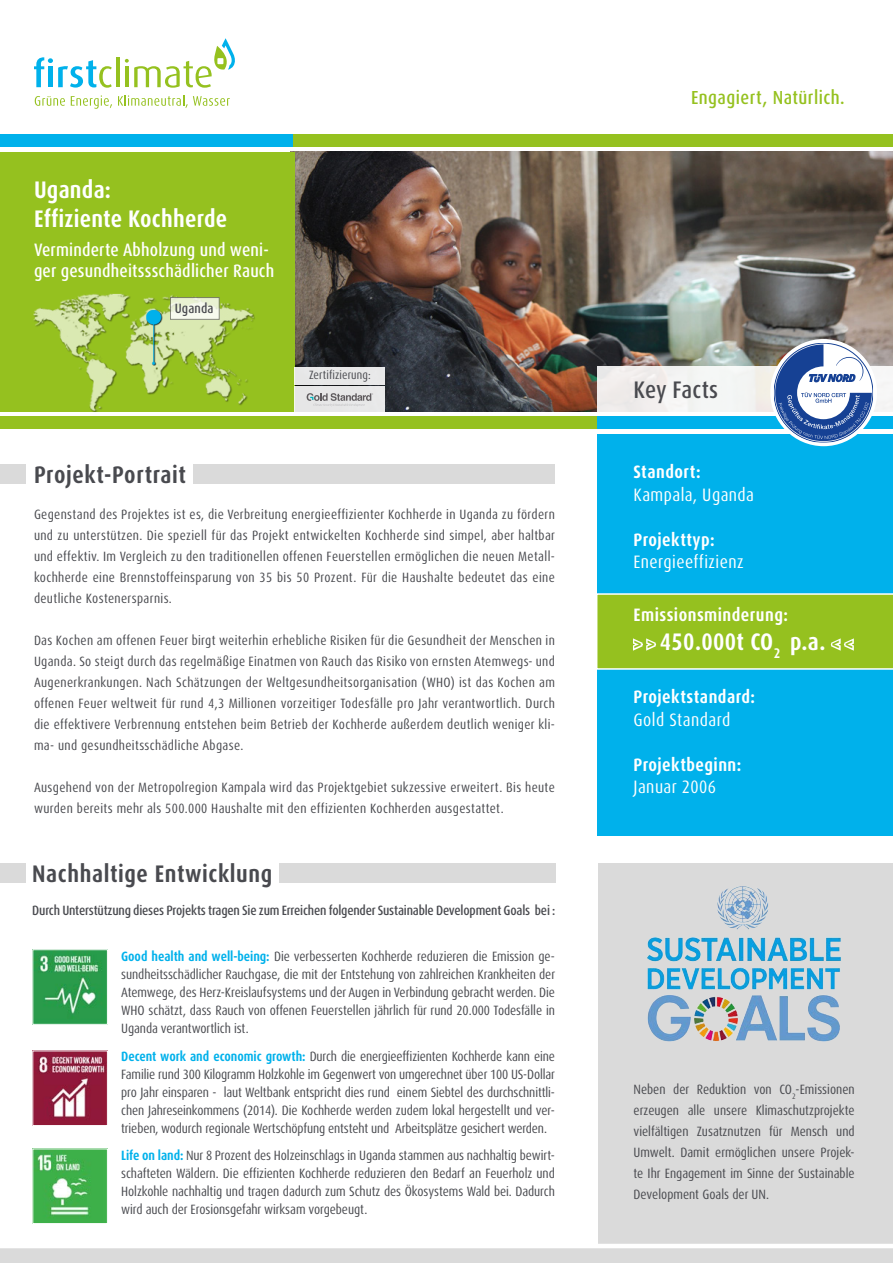
<style>
.page{position:relative;width:893px;height:1263px;background:#fff}
.page>*{position:absolute;margin:0;border:0;box-sizing:border-box;transform-origin:0 0}
.t1{font:700 condensed 24px/28.8px "Dax Pro";letter-spacing:.01em;color:#fff}
.t2{font:700 condensed 24px "Dax Pro";letter-spacing:.025em;color:#494a4f}
.t3{font:500 condensed 24px "Dax Pro";letter-spacing:.005em;color:#494a4f}
.t4{font:500 condensed 18.9px "Dax Pro";letter-spacing:.025em;color:#95c11f}
.t5{font:700 condensed 18px "Dax Pro";letter-spacing:.025em;color:#fff}
.t6{font:500 condensed 18px/21.6px "Dax Pro";letter-spacing:.01em;color:#fff}
.t7{font:condensed 18px "Dax Pro";letter-spacing:.025em;color:#fff}
.t8{font:condensed 13.5px/21px "Dax Pro";letter-spacing:.015em;color:#494a4f;text-align:justify}
.t9{font:500 condensed 13.5px "Dax Pro";letter-spacing:-.015em;color:#494a4f}
.t10{font:condensed 12px "Dax Pro";letter-spacing:.01em;color:#494a4f}
.s1{font-weight:700;color:#00b1eb}
.s2{font-size:18px;color:#95c11f}
</style>
<div class="page">
<svg style="left:35px;top:96px;width:30px;height:10px"></svg>
<svg style="left:71px;top:95px;width:41px;height:13px"></svg>
<svg style="left:118px;top:95px;width:112px;height:13px"></svg>
<hr style="left:116px;top:57px;width:3px;height:30px;background:#95c11f">
<svg style="left:34px;top:57px;width:78px;height:31px"></svg>
<svg style="left:125px;top:38px;width:110px;height:50px"></svg>
<img style="left:294px;top:152px;width:599px;height:259px">
<div style="left:0;top:416px;width:625px;height:13px;background:#95c11f"></div>
<div style="left:279px;top:863px;width:276px;height:19px;background:#dadada"></div>
<div style="left:1px;top:863px;width:25px;height:19px;background:#dadada"></div>
<div style="left:0;top:464px;width:26px;height:19px;background:#dadada"></div>
<div style="left:0;top:152px;width:294px;height:259px;background:#95c11f"></div>
<div style="left:0;top:135px;width:294px;height:12px;background:#00b1eb"></div>
<div style="left:294px;top:135px;width:599px;height:12px;background:#95c11f"></div>
<div style="left:597px;top:434px;width:296px;height:402px;background:#00b1eb"></div>
<svg style="left:597px;top:593px;width:296px;height:77px;background:#99c42c"></svg>
<div style="left:599px;top:863px;width:294px;height:400px;background:#dadada"></div>
<img style="left:20px;top:293px;width:244px;height:119px">
<img style="left:139px;top:305px;width:31px;height:65px">
<img style="left:34px;top:1150px;width:72px;height:72px">
<div style="left:32px;top:1148px;width:76px;height:76px;border:1px solid #fff"></div>
<img style="left:34px;top:1052px;width:72px;height:72px">
<div style="left:32px;top:1050px;width:76px;height:76px;border:1px solid #fff"></div>
<div style="left:597px;top:366px;width:296px;height:46px;background:#f3f3f1"></div>
<img style="left:647px;top:886px;width:194px;height:156px">
<div style="left:598px;top:416px;width:295px;height:13px;background:#00b1eb"></div>
<div style="left:193px;top:464px;width:362px;height:19px;background:#dadada"></div>
<svg style="left:774px;top:343px;width:99px;height:100px"></svg>
<div style="left:770px;top:339px;width:107px;height:107px;border:3px solid #fff;border-radius:50%"></div>
<svg style="left:0;top:1244px;width:893px;height:19px"></svg>
<svg style="left:170px;top:297px;width:49px;height:22px"></svg>
<svg style="left:34px;top:951px;width:72px;height:72px;background:#41a55e"></svg>
<div style="left:32px;top:949px;width:76px;height:76px;border:1px solid #fff"></div>
<div style="left:294px;top:367px;width:91px;height:17px;background:#e7e7e8"></div>
<div style="left:294px;top:386px;width:91px;height:25px;background:#e7e7e7"></div>
<svg style="left:307px;top:393px;width:66px;height:13px"></svg>
<p class="t1" style="left:34px;top:176px;width:195px">Uganda:<br>Effiziente Kochherde</p>
<p class="t6" style="left:34px;top:239px;width:242px">Verminderte Abholzung und weni&shy;ger gesundheitssschädlicher Rauch</p>
<p class="t9" style="left:175px;top:300px;width:40px">Uganda</p>
<p class="t10" style="left:309px;top:367px;width:63px">Zertifizierung:</p>
<p class="t2" style="left:34px;top:459px;width:153px">Projekt-Portrait</p>
<p class="t8" style="left:34px;top:504px;width:523px">Gegenstand des Projektes ist es, die Verbreitung energieeffizienter Kochherde in Uganda zu fördern und zu unterstützen. Die speziell für das Projekt entwickelten Kochherde sind simpel, aber haltbar und effektiv. Im Vergleich zu den traditionellen offenen Feuerstellen ermöglichen die neuen Metall&shy;kochherde eine Brennstoffeinsparung von 35 bis 50 Prozent. Für die Haushalte bedeutet das eine deutliche Kostenersparnis.</p>
<p class="t8" style="left:34px;top:630px;width:522px">Das Kochen am offenen Feuer birgt weiterhin erhebliche Risiken für die Gesundheit der Menschen in Uganda. So steigt durch das regelmäßige Einatmen von Rauch das Risiko von ernsten Atemwegs- und Augenerkrankungen. Nach Schätzungen der Weltgesundheitsorganisation (WHO) ist das Kochen am offenen Feuer weltweit für rund 4,3 Millionen vorzeitiger Todesfälle pro Jahr verantwortlich. Durch die effektivere Verbrennung entstehen beim Betrieb der Kochherde außerdem deutlich weniger kli&shy;ma- und gesundheitsschädliche Abgase.</p>
<p class="t8" style="left:34px;top:777px;width:522px">Ausgehend von der Metropolregion Kampala wird das Projektgebiet sukzessive erweitert. Bis heute wurden bereits mehr als 500.000 Haushalte mit den effizienten Kochherden ausgestattet.</p>
<p class="t2" style="left:32px;top:858px;width:242px">Nachhaltige Entwicklung</p>
<p class="t9" style="left:32px;top:901px;width:525px">Durch Unterstützung dieses Projekts tragen Sie zum Erreichen folgender Sustainable Development Goals bei :</p>
<p class="t8" style="left:121px;top:947px;width:435px;line-height:18px"><span class="s1">Good health and well-being:</span> Die verbesserten Kochherde reduzieren die Emission ge&shy;sundheitsschädlicher Rauchgase, die mit der Entstehung von zahlreichen Krankheiten der Atemwege, des Herz-Kreislaufsystems und der Augen in Verbindung gebracht werden. Die WHO schätzt, dass Rauch von offenen Feuerstellen jährlich für rund 20.000 Todesfälle in Uganda verantwortlich ist.</p>
<p class="t8" style="left:121px;top:1047px;width:435px;line-height:18px"><span class="s1">Decent work and economic growth:</span> Durch die energieeffizienten Kochherde kann eine Familie rund 300 Kilogramm Holzkohle im Gegenwert von umgerechnet über 100 US-Dollar pro Jahr einsparen - laut Weltbank entspricht dies rund einem Siebtel des durchschnittli&shy;chen Jahreseinkommens (2014). Die Kochherde werden zudem lokal hergestellt und ver&shy;trieben, wodurch regionale Wertschöpfung entsteht und Arbeitsplätze gesichert werden.</p>
<p class="t8" style="left:121px;top:1146px;width:435px;line-height:18px"><span class="s1">Life on land:</span> Nur 8 Prozent des Holzeinschlags in Uganda stammen aus nachhaltig bewirt&shy;schafteten Wäldern. Die effizienten Kochherde reduzieren den Bedarf an Feuerholz und Holzkohle nachhaltig und tragen dadurch zum Schutz des Ökosystems Wald bei. Dadurch wird auch der Erosionsgefahr wirksam vorgebeugt.</p>
<p class="t4" style="left:691px;top:85px;width:155px">Engagiert, Natürlich.</p>
<p class="t3" style="left:633px;top:374px;width:86px">Key Facts</p>
<p class="t5" style="left:633px;top:460px;width:69px">Standort:</p>
<p class="t7" style="left:633px;top:483px;width:122px">Kampala, Uganda</p>
<p class="t5" style="left:633px;top:528px;width:83px">Projekttyp:</p>
<p class="t7" style="left:633px;top:550px;width:112px">Energieeffizienz</p>
<p class="t5" style="left:633px;top:603px;width:156px">Emissionsminderung:</p>
<p class="t1" style="left:633px;top:628px;width:221px"><span class="s2">&gt; &gt;</span> 450.000t CO<sub>2</sub> p.a. <span class="s2">&lt; &lt;</span></p>
<p class="t5" style="left:633px;top:685px;width:123px">Projektstandard:</p>
<p class="t7" style="left:633px;top:708px;width:98px">Gold Standard</p>
<p class="t5" style="left:633px;top:753px;width:109px">Projektbeginn:</p>
<p class="t7" style="left:633px;top:775px;width:84px">Januar 2006</p>
<p class="t8" style="left:633px;top:1079px;width:223px">Neben der Reduktion von CO<sub>2</sub>-Emissionen erzeugen alle unsere Klimaschutzprojekte vielfältigen Zusatznutzen für Mensch und Umwelt. Damit ermöglichen unsere Projek&shy;te Ihr Engagement im Sinne der Sustainable Development Goals der UN.</p>
</div>
